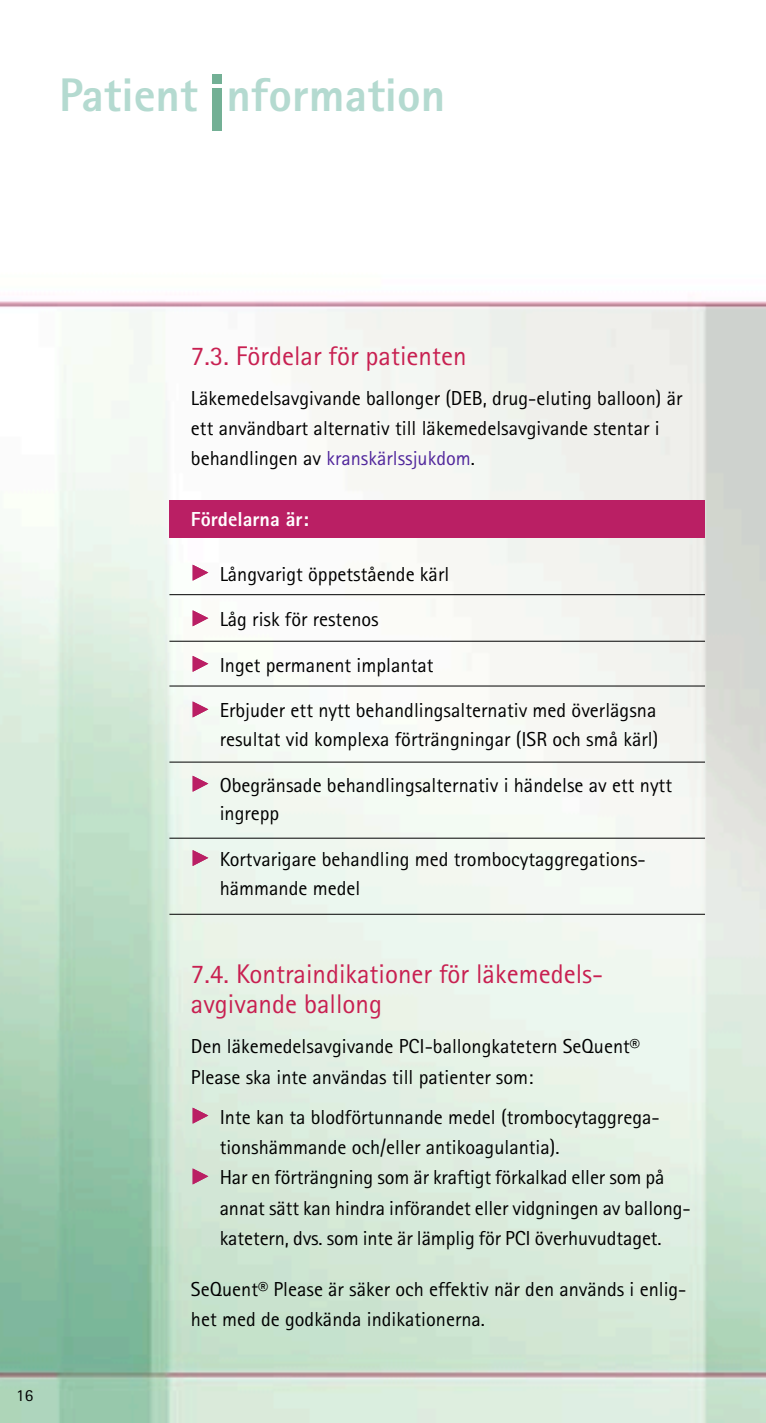
<style>
.page{position:relative;width:766px;height:1423px;background:#fff}
.page>*{position:absolute;margin:0;border:0;box-sizing:border-box;transform-origin:0 0}
.t1{font:800 47.25px "Rotis Sans Serif";color:#b4dad0}
.t2{font:27px/30.4px "Rotis Sans Serif";color:#c82051}
.t3{font:20.25px/30.4px "Rotis Sans Serif";color:#000}
.t4{font:800 20.25px "Rotis Sans Serif";color:#fff}
.t5{font:16.88px "Rotis Sans Serif";color:#000}
.s1{color:#51279c}
</style>
<div class="page">
<img style="left:0;top:83px;width:765px;height:1339px">
<div style="left:169px;top:500px;width:535px;height:38px;background:#ba1f64"></div>
<svg style="left:192px;top:850px;width:16px;height:16px"></svg>
<svg style="left:192px;top:775px;width:16px;height:16px"></svg>
<svg style="left:192px;top:701px;width:16px;height:16px"></svg>
<svg style="left:192px;top:656px;width:16px;height:16px"></svg>
<svg style="left:192px;top:610px;width:16px;height:16px"></svg>
<svg style="left:192px;top:564px;width:16px;height:16px"></svg>
<svg style="left:192px;top:1168px;width:16px;height:16px"></svg>
<svg style="left:192px;top:1107px;width:16px;height:16px"></svg>
<svg style="left:169px;top:594px;width:536px;height:1px"></svg>
<svg style="left:169px;top:640px;width:536px;height:2px"></svg>
<svg style="left:169px;top:685px;width:536px;height:1px"></svg>
<svg style="left:169px;top:761px;width:536px;height:1px"></svg>
<svg style="left:169px;top:837px;width:536px;height:1px"></svg>
<svg style="left:169px;top:913px;width:536px;height:1px"></svg>
<div style="left:212px;top:88px;width:10px;height:43px;background:#73b095"></div>
<div style="left:212px;top:74px;width:10px;height:9px;background:#73b095"></div>
<h1 class="t1" style="left:59px;top:78px;width:387px">Patient information</h1>
<p class="t5" style="left:16px;top:1389px;width:18px">16</p>
<h2 class="t2" style="left:191px;top:343px;width:277px">7.3. Fördelar för patienten</h2>
<p class="t3" style="left:191px;top:384px;width:493px">Läkemedelsavgivande ballonger (DEB, drug-eluting balloon) är ett användbart alternativ till läkemedelsavgivande stentar i behandlingen av <span class="s1">kranskärlssjukdom</span>.</p>
<p class="t4" style="left:191px;top:511px;width:119px">Fördelarna är:</p>
<p class="t3" style="left:220px;top:560px;width:231px">Långvarigt öppetstående kärl</p>
<p class="t3" style="left:220px;top:606px;width:160px">Låg risk för restenos</p>
<p class="t3" style="left:220px;top:652px;width:215px">Inget permanent implantat</p>
<p class="t3" style="left:220px;top:698px;width:440px;line-height:28.8px">Erbjuder ett nytt behandlingsalternativ med överlägsna resultat vid komplexa förträngningar (ISR och små kärl)</p>
<p class="t3" style="left:220px;top:772px;width:454px;line-height:28.8px">Obegränsade behandlingsalternativ i händelse av ett nytt ingrepp</p>
<p class="t3" style="left:220px;top:846px;width:427px;line-height:28.8px">Kortvarigare behandling med trombocytaggregations&shy;hämmande medel</p>
<h2 class="t2" style="left:191px;top:961px;width:413px">7.4. Kontraindikationer för läkemedels - avgivande ballong</h2>
<p class="t3" style="left:191px;top:1033px;width:450px">Den läkemedelsavgivande PCI-ballongkatetern SeQuent®<br>Please ska inte användas till patienter som:</p>
<p class="t3" style="left:220px;top:1103px;width:472px">Inte kan ta blodförtunnande medel (trombocytaggrega&shy;tionshämmande och/eller antikoagulantia).<br>Har en förträngning som är kraftigt förkalkad eller som på annat sätt kan hindra införandet eller vidgningen av ballong&shy;katetern, dvs. som inte är lämplig för PCI överhuvudtaget.</p>
<p class="t3" style="left:191px;top:1275px;width:497px">SeQuent® Please är säker och effektiv när den används i enlig&shy;het med de godkända indikationerna.</p>
</div>
